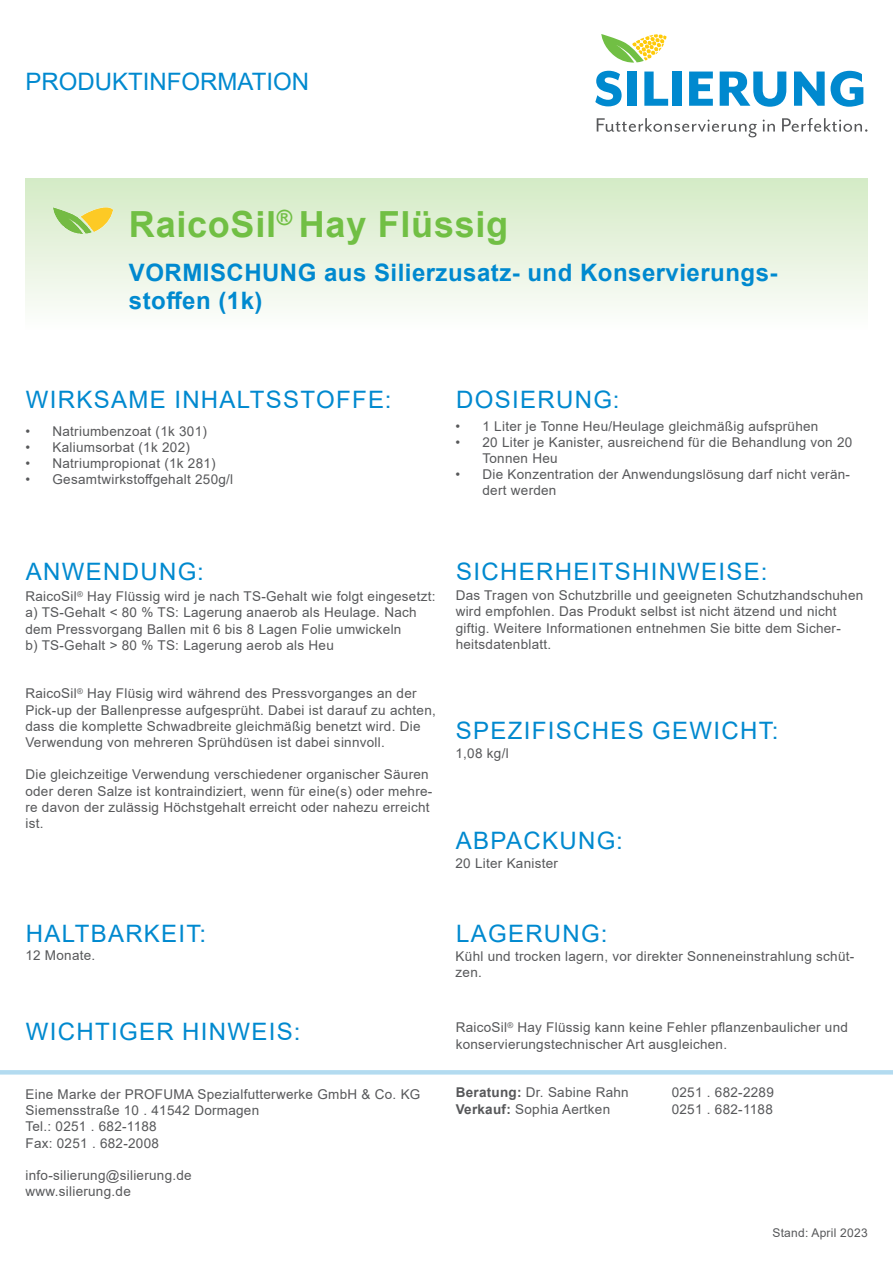
<style>
.page{position:relative;width:893px;height:1263px;background:#fff}
.page>*{position:absolute;margin:0;border:0;box-sizing:border-box;transform-origin:0 0}
.t1{font:700 36px "Arial";letter-spacing:.02em;color:#71bf44}
.t2{font:24px "Arial";letter-spacing:.055em;color:#0089cf}
.t3{font:700 24px/28.8px "Arial";letter-spacing:.02em;color:#0089cf}
.t4{font:24px "Arial";color:#0089cf}
.t5{font:13.5px/16.2px "Arial";letter-spacing:.02em;color:#57585a}
.t6{font:12px "Arial";letter-spacing:.02em;color:#57585a}
.s1{font-weight:700}
</style>
<div class="page">
<svg style="left:595px;top:71px;width:27px;height:35px"></svg>
<div style="left:627px;top:72px;width:10px;height:34px;background:#0089cf"></div>
<svg style="left:644px;top:72px;width:24px;height:34px"></svg>
<div style="left:672px;top:72px;width:9px;height:34px;background:#0089cf"></div>
<svg style="left:689px;top:72px;width:24px;height:34px"></svg>
<svg style="left:720px;top:72px;width:66px;height:35px"></svg>
<svg style="left:794px;top:71px;width:69px;height:36px"></svg>
<svg style="left:597px;top:118px;width:160px;height:19px"></svg>
<svg style="left:763px;top:120px;width:12px;height:12px"></svg>
<svg style="left:782px;top:118px;width:85px;height:14px"></svg>
<svg style="left:601px;top:34px;width:66px;height:29px"></svg>
<div style="left:26px;top:179px;width:841px;height:150px;background:linear-gradient(to bottom,#d4ebc5,#fdfdfc)"></div>
<hr style="left:0;top:1070px;width:893px;height:4px;background:#b3dbf0">
<img style="left:48px;top:196px;width:68px;height:42px">
<h2 class="t4" style="left:26px;top:65px;width:285px">PRODUKTINFORMATION</h2>
<h1 class="t1" style="left:129px;top:199px;width:381px">RaicoSil<sup>®</sup> Hay Flüssig</h1>
<h2 class="t3" style="left:129px;top:258px;width:650px">VORMISCHUNG aus Silierzusatz- und Konservierungs&shy;stoffen (1k)</h2>
<h2 class="t2" style="left:26px;top:383px;width:367px">WIRKSAME INHALTSSTOFFE:</h2>
<p class="t5" style="left:26px;top:423px;width:183px">• Natriumbenzoat (1k 301)</p>
<p class="t5" style="left:26px;top:439px;width:166px">• Kaliumsorbat (1k 202)</p>
<p class="t5" style="left:26px;top:455px;width:192px">• Natriumpropionat (1k 281)</p>
<p class="t5" style="left:26px;top:471px;width:209px">• Gesamtwirkstoffgehalt 250g/l</p>
<h2 class="t2" style="left:456px;top:383px;width:165px">DOSIERUNG:</h2>
<p class="t5" style="left:455px;top:418px;width:364px">• 1 Liter je Tonne Heu/Heulage gleichmäßig aufsprühen</p>
<p class="t5" style="left:482px;top:434px;width:371px;text-indent:-27px">• 20 Liter je Kanister, ausreichend für die Behandlung von 20<br>Tonnen Heu</p>
<p class="t5" style="left:482px;top:466px;width:369px;text-indent:-27px">• Die Konzentration der Anwendungslösung darf nicht verän&shy;dert werden</p>
<h2 class="t2" style="left:26px;top:555px;width:180px">ANWENDUNG:</h2>
<p class="t5" style="left:25px;top:588px;width:412px">RaicoSil<sup>®</sup> Hay Flüssig wird je nach TS-Gehalt wie folgt eingesetzt: a) TS-Gehalt &lt; 80 % TS: Lagerung anaerob als Heulage. Nach dem Pressvorgang Ballen mit 6 bis 8 Lagen Folie umwickeln<br>b) TS-Gehalt &gt; 80 % TS: Lagerung aerob als Heu</p>
<p class="t5" style="left:25px;top:685px;width:412px">RaicoSil<sup>®</sup> Hay Flüsig wird während des Pressvorganges an der Pick-up der Ballenpresse aufgesprüht. Dabei ist darauf zu achten, dass die komplette Schwadbreite gleichmäßig benetzt wird. Die Verwendung von mehreren Sprühdüsen ist dabei sinnvoll.</p>
<p class="t5" style="left:25px;top:766px;width:408px">Die gleichzeitige Verwendung verschiedener organischer Säuren oder deren Salze ist kontraindiziert, wenn für eine(s) oder mehre&shy;re davon der zulässig Höchstgehalt erreicht oder nahezu erreicht ist.</p>
<h2 class="t2" style="left:456px;top:555px;width:313px">SICHERHEITSHINWEISE:</h2>
<p class="t5" style="left:456px;top:587px;width:409px">Das Tragen von Schutzbrille und geeigneten Schutzhandschuhen wird empfohlen. Das Produkt selbst ist nicht ätzend und nicht giftig. Weitere Informationen entnehmen Sie bitte dem Sicher&shy;heitsdatenblatt.</p>
<h2 class="t2" style="left:456px;top:714px;width:324px">SPEZIFISCHES GEWICHT:</h2>
<p class="t5" style="left:455px;top:745px;width:55px">1,08 kg/l</p>
<h2 class="t2" style="left:456px;top:824px;width:169px">ABPACKUNG:</h2>
<p class="t5" style="left:455px;top:855px;width:104px">20 Liter Kanister</p>
<h2 class="t2" style="left:26px;top:916px;width:182px">HALTBARKEIT:</h2>
<h2 class="t2" style="left:456px;top:916px;width:153px">LAGERUNG:</h2>
<p class="t5" style="left:25px;top:947px;width:71px">12 Monate.</p>
<p class="t5" style="left:456px;top:948px;width:400px">Kühl und trocken lagern, vor direkter Sonneneinstrahlung schüt&shy;zen.</p>
<h2 class="t2" style="left:26px;top:1015px;width:276px">WICHTIGER HINWEIS:</h2>
<p class="t5" style="left:456px;top:1019px;width:394px">RaicoSil<sup>®</sup> Hay Flüssig kann keine Fehler pflanzenbaulicher und konservierungstechnischer Art ausgleichen.</p>
<p class="t5" style="left:26px;top:1086px;width:396px">Eine Marke der PROFUMA Spezialfutterwerke GmbH &amp; Co. KG<br>Siemensstraße 10 . 41542 Dormagen<br>Tel.: 0251 . 682-1188<br>Fax: 0251 . 682-2008</p>
<p class="t5" style="left:26px;top:1167px;width:168px">info-silierung@silierung.de www.silierung.de</p>
<p class="t5" style="left:456px;top:1084px;width:175px"><span class="s1">Beratung:</span> Dr. Sabine Rahn</p>
<p class="t5" style="left:672px;top:1084px;width:104px">0251 . 682-2289</p>
<p class="t5" style="left:456px;top:1101px;width:156px"><span class="s1">Verkauf:</span> Sophia Aertken</p>
<p class="t5" style="left:672px;top:1101px;width:103px">0251 . 682-1188</p>
<p class="t6" style="left:772px;top:1225px;width:97px">Stand: April 2023</p>
</div>
